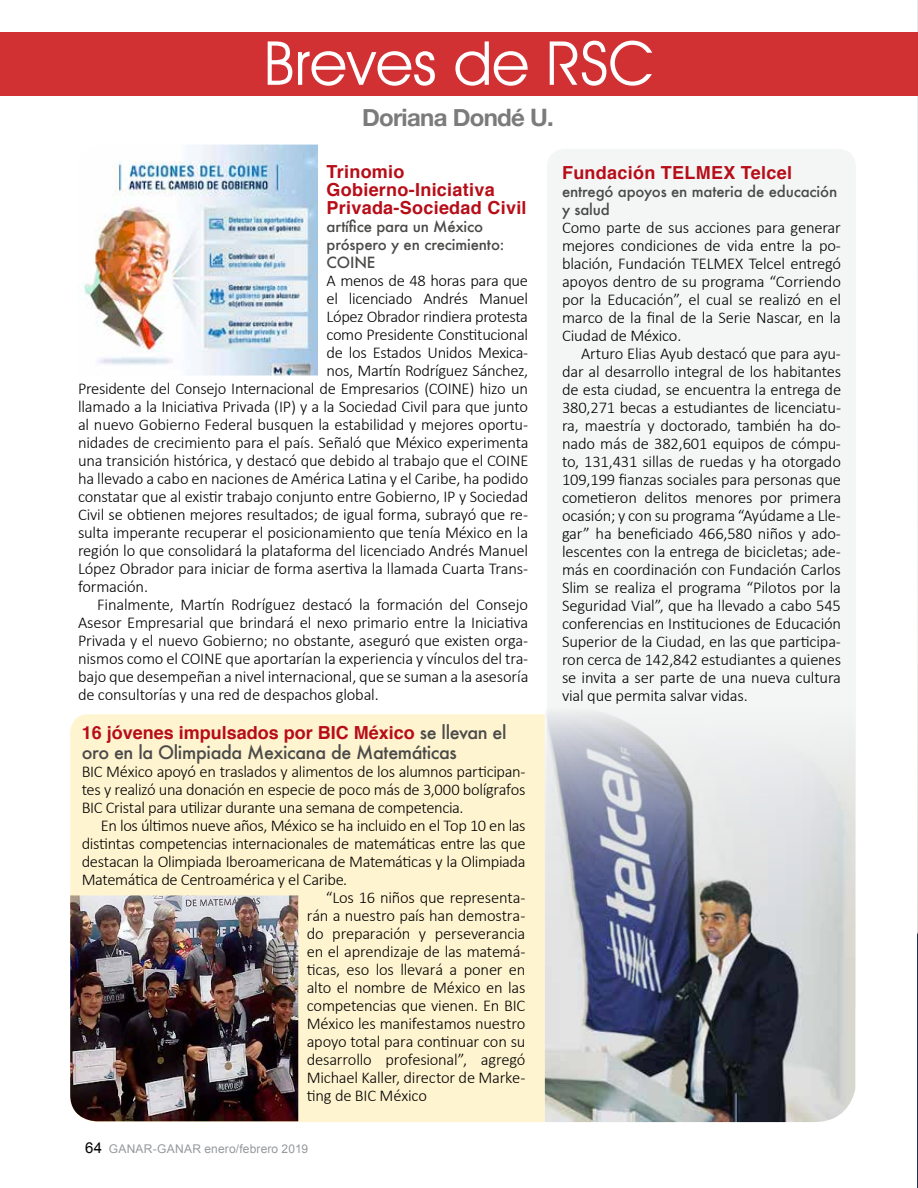
<style>
.page{position:relative;width:918px;height:1188px;background:#fff}
.page>*{position:absolute;margin:0;border:0;box-sizing:border-box;transform-origin:0 0}
.t1{font:60.9px "Avant Garde IT Cby BT";color:#fff}
.t2{font:700 24px "Helvetica Neue";letter-spacing:-.03em;color:#7c7b7b}
.t3{font:700 18px/18px "Helvetica";letter-spacing:.015em;color:#b70d18}
.t4{font:500 18px "Futura";letter-spacing:-.02em;color:#4a4a49}
.t5{font:300 16.5px/18px "Calibri";letter-spacing:-.01em;color:#000;text-align:justify}
.t6{font:500 15px/18px "Futura";letter-spacing:-.01em;color:#4a4a49}
.t7{font:12px "Arial";letter-spacing:.015em;color:#94999c}
.s1{font-family:"Futura";font-weight:500;color:#4a4a49}
.s2{font-size:15px;color:#000}
</style>
<div class="page">
<img style="left:917px;top:0;width:1px;height:1188px">
<img style="left:84px;top:145px;width:234px;height:231px">
<div style="left:70px;top:714px;width:475px;height:408px;background:#fff4d0"></div>
<img style="left:70px;top:895px;width:228px;height:226px">
<div style="left:0;top:32px;width:918px;height:64px;background:#d23134"></div>
<div style="left:547px;top:149px;width:309px;height:871px;background:#f4f6f6;border-radius:18px"></div>
<img style="left:545px;top:712px;width:310px;height:410px">
<h1 class="t1" style="left:264px;top:26px;width:392px">Breves de RSC</h1>
<h2 class="t2" style="left:362px;top:103px;width:193px">Doriana Dondé U.</h2>
<p class="t3" style="left:562px;top:165px;width:232px">Fundación TELMEX Telcel</p>
<p class="t6" style="left:562px;top:182px;width:277px">entregó apoyos en materia de educación y salud</p>
<p class="t5" style="left:562px;top:220px;width:281px">Como parte de sus acciones para generar mejores condiciones de vida entre la po&shy;blación, Fundación TELMEX Telcel entregó apoyos dentro de su programa “Corriendo por la Educación”, el cual se realizó en el marco de la final de la Serie Nascar, en la Ciudad de México.</p>
<p class="t5" style="left:562px;top:346px;width:281px;text-indent:19px">Arturo Elias Ayub destacó que para ayu&shy;dar al desarrollo integral de los habitantes de esta ciudad, se encuentra la entrega de 380,271 becas a estudiantes de licenciatu&shy;ra, maestría y doctorado, también ha do&shy;nado más de 382,601 equipos de cómpu&shy;to, 131,431 sillas de ruedas y ha otorgado 109,199 fianzas sociales para personas que cometieron delitos menores por primera ocasión; y con su programa “Ayúdame a Lle&shy;gar” ha beneficiado 466,580 niños y ado&shy;lescentes con la entrega de bicicletas; ade&shy;más en coordinación con Fundación Carlos Slim se realiza el programa “Pilotos por la Seguridad Vial”, que ha llevado a cabo 545 conferencias en Instituciones de Educación Superior de la Ciudad, en las que participa&shy;ron cerca de 142,842 estudiantes a quienes se invita a ser parte de una nueva cultura vial que permita salvar vidas.</p>
<p class="t3" style="left:327px;top:164px;width:202px">Trinomio<br>Gobierno-Iniciativa<br>Privada-Sociedad Civil</p>
<p class="t6" style="left:327px;top:217px;width:179px">artífice para un México próspero y en crecimiento:<br>COINE</p>
<p class="t5" style="left:327px;top:273px;width:203px">A menos de 48 horas para que</p>
<p class="t5" style="left:327px;top:291px;width:203px">el licenciado Andrés Manuel</p>
<p class="t5" style="left:327px;top:309px;width:203px">López Obrador rindiera protesta</p>
<p class="t5" style="left:327px;top:327px;width:203px">como Presidente Constitucional</p>
<p class="t5" style="left:327px;top:345px;width:203px">de los Estados Unidos Mexica-</p>
<p class="t5" style="left:327px;top:363px;width:203px">nos, Martín Rodríguez Sánchez,</p>
<p class="t5" style="left:78px;top:381px;width:452px">Presidente del Consejo Internacional de Empresarios (COINE) hizo un</p>
<p class="t5" style="left:78px;top:399px;width:452px">llamado a la Iniciativa Privada (IP) y a la Sociedad Civil para que junto</p>
<p class="t5" style="left:78px;top:417px;width:452px">al nuevo Gobierno Federal busquen la estabilidad y mejores oportu-</p>
<p class="t5" style="left:78px;top:435px;width:452px">nidades de crecimiento para el país. Señaló que México experimenta</p>
<p class="t5" style="left:78px;top:453px;width:452px">una transición histórica, y destacó que debido al trabajo que el COINE</p>
<p class="t5" style="left:78px;top:471px;width:452px">ha llevado a cabo en naciones de América Latina y el Caribe, ha podido</p>
<p class="t5" style="left:78px;top:489px;width:452px">constatar que al existir trabajo conjunto entre Gobierno, IP y Sociedad</p>
<p class="t5" style="left:78px;top:507px;width:452px">Civil se obtienen mejores resultados; de igual forma, subrayó que re-</p>
<p class="t5" style="left:78px;top:525px;width:452px">sulta imperante recuperar el posicionamiento que tenía México en la</p>
<p class="t5" style="left:78px;top:543px;width:452px">región lo que consolidará la plataforma del licenciado Andrés Manuel</p>
<p class="t5" style="left:78px;top:561px;width:452px">López Obrador para iniciar de forma asertiva la llamada Cuarta Trans-</p>
<p class="t5" style="left:78px;top:579px;width:72px">formación.</p>
<p class="t5" style="left:97px;top:597px;width:432px">Finalmente, Martín Rodríguez destacó la formación del Consejo</p>
<p class="t5" style="left:78px;top:615px;width:452px">Asesor Empresarial que brindará el nexo primario entre la Iniciativa</p>
<p class="t5" style="left:78px;top:633px;width:452px">Privada y el nuevo Gobierno; no obstante, aseguró que existen orga-</p>
<p class="t5" style="left:78px;top:651px;width:452px">nismos como el COINE que aportarían la experiencia y vínculos del tra-</p>
<p class="t5" style="left:78px;top:669px;width:452px">bajo que desempeñan a nivel internacional, que se suman a la asesoría</p>
<p class="t5" style="left:78px;top:687px;width:302px">de consultorías y una red de despachos global.</p>
<p class="t3" style="left:82px;top:725px;width:426px">16 jóvenes impulsados por BIC México <span class="s1">se llevan el</span></p>
<p class="t4" style="left:82px;top:740px;width:377px">oro en la Olimpiada Mexicana de Matemáticas</p>
<p class="t5" style="left:82px;top:764px;width:445px">BIC México apoyó en traslados y alimentos de los alumnos participan&shy;tes y realizó una donación en especie de poco más de 3,000 bolígrafos BIC Cristal para utilizar durante una semana de competencia.</p>
<p class="t5" style="left:101px;top:818px;width:426px">En los últimos nueve años, México se ha incluido en el Top 10 en las</p>
<p class="t5" style="left:82px;top:836px;width:445px">distintas competencias internacionales de matemáticas entre las que</p>
<p class="t5" style="left:82px;top:854px;width:445px">destacan la Olimpiada Iberoamericana de Matemáticas y la Olimpiada</p>
<p class="t5" style="left:82px;top:872px;width:267px">Matemática de Centroamérica y el Caribe.</p>
<p class="t5" style="left:326px;top:890px;width:201px">“Los 16 niños que representa-</p>
<p class="t5" style="left:307px;top:908px;width:220px">rán a nuestro país han demostra-</p>
<p class="t5" style="left:307px;top:926px;width:220px">do preparación y perseverancia</p>
<p class="t5" style="left:307px;top:944px;width:220px">en el aprendizaje de las matemá-</p>
<p class="t5" style="left:307px;top:962px;width:220px">ticas, eso los llevará a poner en</p>
<p class="t5" style="left:307px;top:980px;width:220px">alto el nombre de México en las</p>
<p class="t5" style="left:307px;top:998px;width:220px">competencias que vienen. En BIC</p>
<p class="t5" style="left:307px;top:1016px;width:220px">México les manifestamos nuestro</p>
<p class="t5" style="left:307px;top:1034px;width:220px">apoyo total para continuar con su</p>
<p class="t5" style="left:307px;top:1052px;width:220px">desarrollo profesional”, agregó</p>
<p class="t5" style="left:307px;top:1070px;width:220px">Michael Kaller, director de Marke-</p>
<p class="t5" style="left:307px;top:1088px;width:122px">ting de BIC México</p>
<p class="t7" style="left:85px;top:1142px;width:225px"><span class="s2">64</span> GANAR-GANAR enero/febrero 2019</p>
</div>
